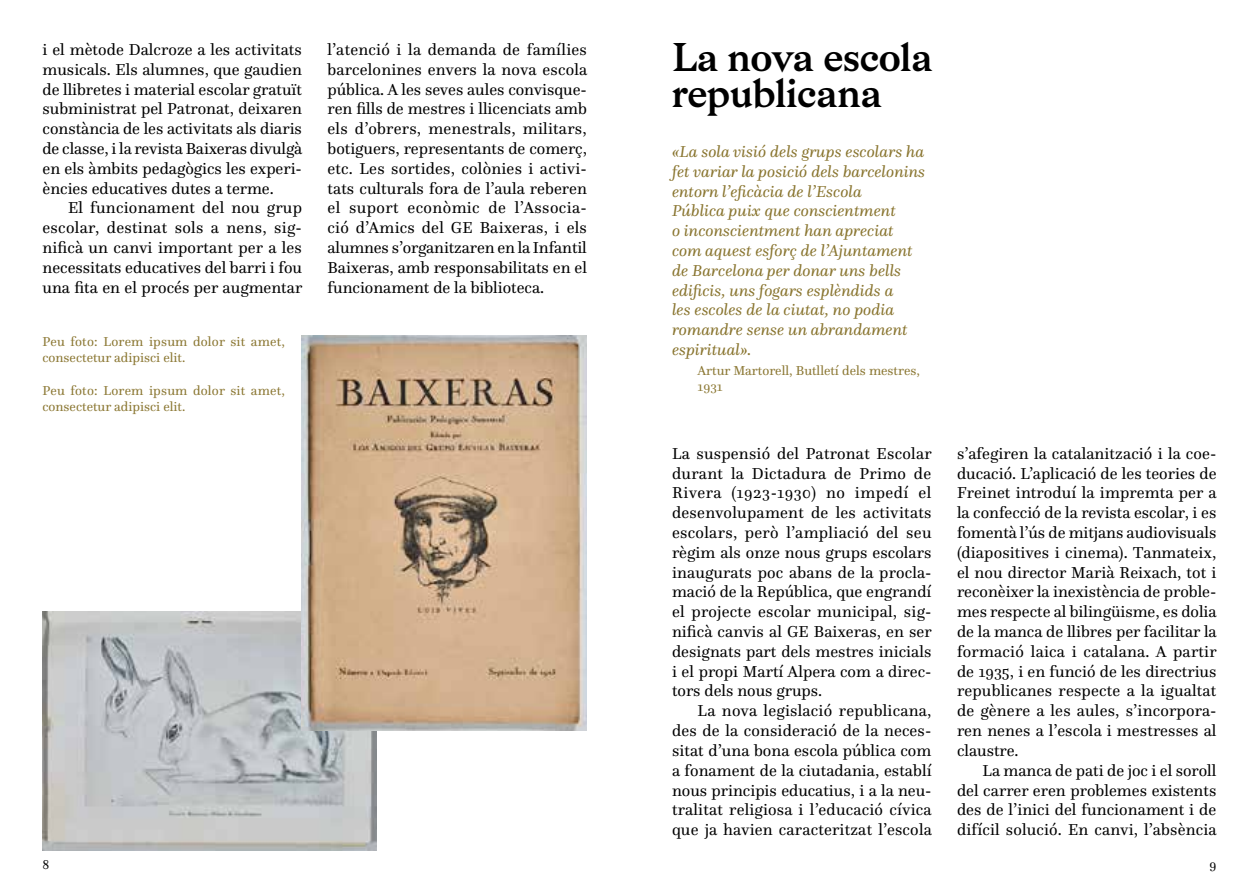
<style>
.page{position:relative;width:1259px;height:893px;background:#fff}
.page>*{position:absolute;margin:0;border:0;box-sizing:border-box;transform-origin:0 0}
.t1{font:39px/36px "Bagnard";color:#000}
.t2{font:16.5px/19.8px "Questa";color:#000;text-align:justify}
.t3{font:italic 16.5px/19.8px "Questa";color:#8a7631}
.t4{font:13.5px/16.2px "Questa";color:#8a7631}
.t5{font:13.5px "Questa";color:#000}
</style>
<div class="page">
<img style="left:43px;top:611px;width:333px;height:239px">
<img style="left:302px;top:336px;width:285px;height:395px">
<p class="t2" style="left:43px;top:39px;width:261px">i el mètode Dalcroze a les activitats musicals. Els alumnes, que gaudien de llibretes i material escolar gratuït subministrat pel Patronat, deixaren constància de les activitats als diaris de classe, i la revista Baixeras divulgà en els àmbits pedagògics les experi&shy;ències educatives dutes a terme.</p>
<p class="t2" style="left:43px;top:198px;width:261px;text-indent:26px">El funcionament del nou grup escolar, destinat sols a nens, sig&shy;nificà un canvi important per a les necessitats educatives del barri i fou una fita en el procés per augmentar</p>
<p class="t4" style="left:43px;top:333px;width:244px">Peu foto: Lorem ipsum dolor sit amet, consectetur adipisci elit.</p>
<p class="t4" style="left:43px;top:382px;width:244px">Peu foto: Lorem ipsum dolor sit amet, consectetur adipisci elit.</p>
<p class="t2" style="left:327px;top:39px;width:261px">l’atenció i la demanda de famílies barcelonines envers la nova escola pública. A les seves aules convisque&shy;ren fills de mestres i llicenciats amb els d’obrers, menestrals, militars, botiguers, representants de comerç, etc. Les sortides, colònies i activi&shy;tats culturals fora de l’aula reberen el suport econòmic de l’Associa&shy;ció d’Amics del GE Baixeras, i els alumnes s’organitzaren en la Infantil Baixeras, amb responsabilitats en el funcionament de la biblioteca.</p>
<h1 class="t1" style="left:672px;top:39px;width:262px">La nova escola republicana</h1>
<p class="t3" style="left:672px;top:141px;width:255px">«La sola visió dels grups escolars ha fet variar la posició dels barcelonins entorn l’eficàcia de l’Escola<br>Pública puix que conscientment<br>o inconscientment han apreciat com aquest esforç de l’Ajuntament de Barcelona per donar uns bells edificis, uns fogars esplèndids a<br>les escoles de la ciutat, no podia romandre sense un abrandament espiritual».</p>
<p class="t4" style="left:697px;top:362px;width:224px">Artur Martorell, Butlletí dels mestres,<br>1931</p>
<p class="t2" style="left:672px;top:443px;width:261px">La suspensió del Patronat Escolar durant la Dictadura de Primo de Rivera (1923-1930) no impedí el desenvolupament de les activitats escolars, però l’ampliació del seu règim als onze nous grups escolars inaugurats poc abans de la procla&shy;mació de la República, que engrandí el projecte escolar municipal, sig&shy;nificà canvis al GE Baixeras, en ser designats part dels mestres inicials i el propi Martí Alpera com a direc&shy;tors dels nous grups.</p>
<p class="t2" style="left:672px;top:701px;width:261px;text-indent:26px">La nova legislació republicana, des de la consideració de la neces&shy;sitat d’una bona escola pública com a fonament de la ciutadania, establí nous principis educatius, i a la neu&shy;tralitat religiosa i l’educació cívica que ja havien caracteritzat l’escola</p>
<p class="t2" style="left:957px;top:443px;width:261px">s’afegiren la catalanització i la coe&shy;ducació. L’aplicació de les teories de Freinet introduí la impremta per a la confecció de la revista escolar, i es fomentà l’ús de mitjans audiovisuals (diapositives i cinema). Tanmateix, el nou director Marià Reixach, tot i reconèixer la inexistència de proble&shy;mes respecte al bilingüisme, es dolia de la manca de llibres per facilitar la formació laica i catalana. A partir de 1935, i en funció de les directrius republicanes respecte a la igualtat de gènere a les aules, s’incorpora&shy;ren nenes a l’escola i mestresses al claustre.</p>
<p class="t2" style="left:957px;top:760px;width:261px;text-indent:26px">La manca de pati de joc i el soroll del carrer eren problemes existents des de l’inici del funcionament i de difícil solució. En canvi, l’absència</p>
<p class="t5" style="left:43px;top:856px;width:8px">8</p>
<p class="t5" style="left:1209px;top:856px;width:8px">9</p>
</div>
